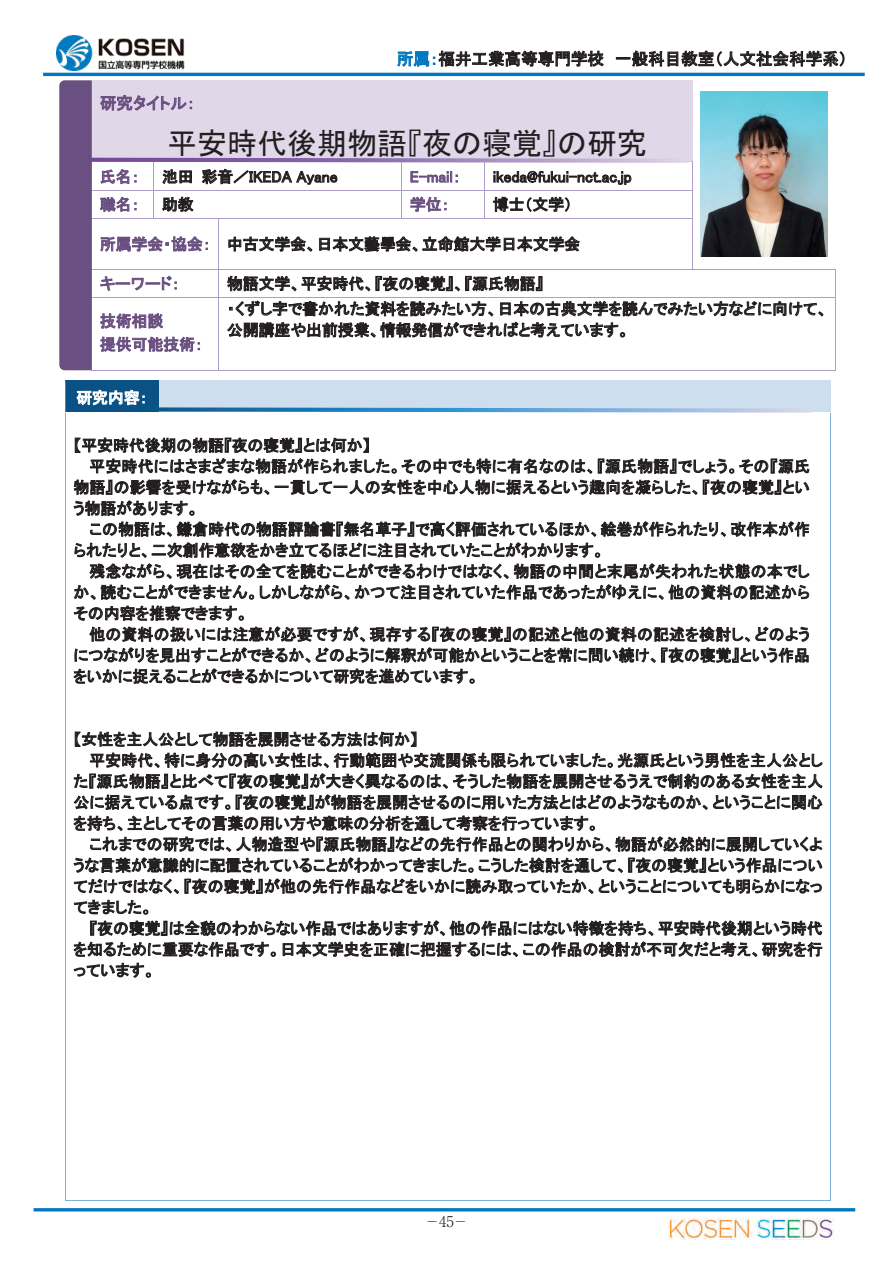
<style>
.page{position:relative;width:893px;height:1263px;background:#fff}
.page>*{position:absolute;margin:0;border:0;box-sizing:border-box;transform-origin:0 0}
.t1{font:30px "MS P Gothic";color:#231f20}
.t2{font:16.5px "MS P Gothic";color:#231f20}
.t3{font:16.5px "MS P Gothic";color:#6a4f81}
.t4{font:15.9px/21px "MS P Gothic";letter-spacing:.005em;color:#231f20}
.t5{font:15.9px "MS P Gothic";letter-spacing:.025em;color:#231f20}
.t6{font:15.9px/23.4px "MS P Gothic";color:#6a4f81}
.t7{font:15.9px "MS P Gothic";color:#fff}
.t8{font:300 14.85px "Ryumin Pr 6";color:#231f20;scale:.6 1}
.s1{color:#0078c0}
.s2{color:#6a4f81}
</style>
<div class="page">
<hr style="left:43px;top:73px;width:822px;height:3px;background:#0078c0">
<hr style="left:693px;top:269px;width:143px;height:1px;background:#af9cc7">
<hr style="left:219px;top:297px;width:617px;height:1px;background:#af9cc7">
<hr style="left:219px;top:370px;width:617px;height:1px;background:#af9cc7">
<hr style="left:836px;top:298px;width:1px;height:72px;background:#af9cc7">
<svg style="left:59px;top:80px;width:634px;height:291px"></svg>
<div style="left:66px;top:381px;width:92px;height:31px;background:#0a5285"></div>
<div style="left:159px;top:381px;width:672px;height:31px;background:#cddfee"></div>
<hr style="left:66px;top:380px;width:92px;height:1px;background:#0a5285">
<hr style="left:159px;top:380px;width:672px;height:1px;background:#cddfee">
<hr style="left:65px;top:381px;width:1px;height:31px;background:#2990cf">
<hr style="left:158px;top:381px;width:1px;height:31px;background:#0a5285">
<hr style="left:65px;top:413px;width:1px;height:787px;background:#7cb0d6">
<hr style="left:66px;top:1200px;width:764px;height:1px;background:#7cb0d6">
<hr style="left:830px;top:413px;width:1px;height:787px;background:#7cb0d6">
<svg style="left:159px;top:407px;width:652px;height:6px"></svg>
<img style="left:57px;top:35px;width:127px;height:35px">
<hr style="left:34px;top:1208px;width:821px;height:3px;background:#0078c0">
<img style="left:668px;top:1219px;width:166px;height:21px">
<img style="left:700px;top:91px;width:127px;height:165px">
<p class="t2" style="left:397px;top:50px;width:452px"><span class="s1">所属：</span>福井工業高等専門学校 一般科目教室（人文社会科学系）</p>
<p class="t3" style="left:100px;top:95px;width:97px">研究タイトル：</p>
<h1 class="t1" style="left:167px;top:128px;width:482px">平安時代後期物語『夜の寝覚』の研究</h1>
<p class="t6" style="left:100px;top:165px;width:41px">氏名：</p>
<p class="t4" style="left:162px;top:166px;width:177px">池田 彩音／IKEDA Ayane</p>
<p class="t6" style="left:410px;top:165px;width:52px">E-mail：</p>
<p class="t4" style="left:493px;top:166px;width:140px">ikeda@fukui-nct.ac.jp</p>
<p class="t6" style="left:100px;top:193px;width:41px">職名：</p>
<p class="t4" style="left:162px;top:194px;width:33px">助教</p>
<p class="t6" style="left:410px;top:193px;width:41px">学位：</p>
<p class="t4" style="left:493px;top:194px;width:81px">博士（文学）</p>
<p class="t4" style="left:100px;top:233px;width:482px"><span class="s2">所属学会・協会：</span> 中古文学会、日本文藝學会、立命館大学日本文学会</p>
<p class="t6" style="left:100px;top:272px;width:81px">キーワード：</p>
<p class="t4" style="left:227px;top:273px;width:318px">物語文学、平安時代、『夜の寝覚』、『源氏物語』</p>
<p class="t6" style="left:100px;top:309px;width:104px">技術相談<br>提供可能技術：</p>
<p class="t4" style="left:227px;top:298px;width:602px">・くずし字で書かれた資料を読みたい方、日本の古典文学を読んでみたい方などに向けて、公開講座や出前授業、情報発信ができればと考えています。</p>
<p class="t7" style="left:76px;top:390px;width:73px">研究内容：</p>
<p class="t4" style="left:73px;top:435px;width:299px">【平安時代後期の物語『夜の寝覚』とは何か】</p>
<p class="t4" style="left:89px;top:456px;width:722px">平安時代にはさまざまな物語が作られました。その中でも特に有名なのは、『源氏物語』でしょう。その『源氏</p>
<p class="t4" style="left:73px;top:477px;width:738px">物語』の影響を受けながらも、一貫して一人の女性を中心人物に据えるという趣向を凝らした、『夜の寝覚』とい</p>
<p class="t4" style="left:73px;top:498px;width:127px">う物語があります。</p>
<p class="t4" style="left:89px;top:519px;width:722px">この物語は、鎌倉時代の物語評論書『無名草子』で高く評価されているほか、絵巻が作られたり、改作本が作</p>
<p class="t4" style="left:73px;top:540px;width:532px">られたりと、二次創作意欲をかき立てるほどに注目されていたことがわかります。</p>
<p class="t5" style="left:89px;top:563px;width:722px">残念ながら、現在はその全てを読むことができるわけではなく、物語の中間と末尾が失われた状態の本でし</p>
<p class="t4" style="left:73px;top:582px;width:738px">か、読むことができません。しかしながら、かつて注目されていた作品であったがゆえに、他の資料の記述から</p>
<p class="t4" style="left:73px;top:603px;width:176px">その内容を推察できます。</p>
<p class="t4" style="left:89px;top:624px;width:722px">他の資料の扱いには注意が必要ですが、現存する『夜の寝覚』の記述と他の資料の記述を検討し、どのよう</p>
<p class="t4" style="left:73px;top:645px;width:738px">につながりを見出すことができるか、どのように解釈が可能かということを常に問い続け、『夜の寝覚』という作品</p>
<p class="t4" style="left:73px;top:666px;width:407px">をいかに捉えることができるかについて研究を進めています。</p>
<p class="t4" style="left:73px;top:729px;width:346px">【女性を主人公として物語を展開させる方法は何か】</p>
<p class="t4" style="left:89px;top:750px;width:735px">平安時代、特に身分の高い女性は、行動範囲や交流関係も限られていました。光源氏という男性を主人公とし</p>
<p class="t4" style="left:73px;top:771px;width:751px">た『源氏物語』と比べて『夜の寝覚』が大きく異なるのは、そうした物語を展開させるうえで制約のある女性を主人</p>
<p class="t4" style="left:73px;top:792px;width:751px">公に据えている点です。『夜の寝覚』が物語を展開させるのに用いた方法とはどのようなものか、ということに関心</p>
<p class="t4" style="left:73px;top:813px;width:527px">を持ち、主としてその言葉の用い方や意味の分析を通して考察を行っています。</p>
<p class="t4" style="left:89px;top:834px;width:735px">これまでの研究では、人物造型や『源氏物語』などの先行作品との関わりから、物語が必然的に展開していくよ</p>
<p class="t4" style="left:73px;top:855px;width:751px">うな言葉が意識的に配置されていることがわかってきました。こうした検討を通して、『夜の寝覚』という作品につい</p>
<p class="t4" style="left:73px;top:876px;width:751px">てだけではなく、『夜の寝覚』が他の先行作品などをいかに読み取っていたか、ということについても明らかになっ</p>
<p class="t4" style="left:73px;top:897px;width:81px">てきました。</p>
<p class="t4" style="left:89px;top:918px;width:735px">『夜の寝覚』は全貌のわからない作品ではありますが、他の作品にはない特徴を持ち、平安時代後期という時代</p>
<p class="t4" style="left:73px;top:939px;width:751px">を知るために重要な作品です。日本文学史を正確に把握するには、この作品の検討が不可欠だと考え、研究を行</p>
<p class="t4" style="left:73px;top:960px;width:83px">っています。</p>
<p class="t8" style="left:428px;top:1210px;width:64px">─45─</p>
</div>
